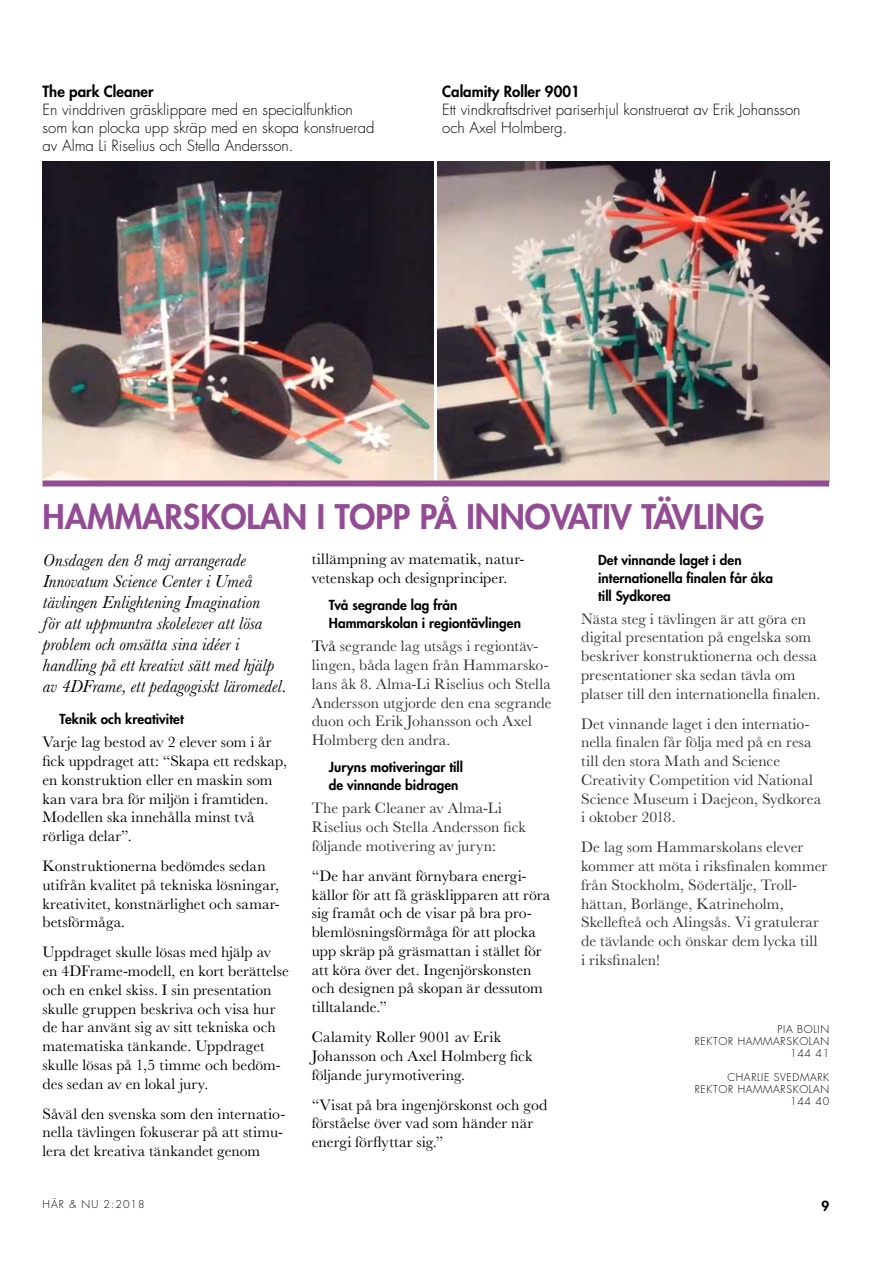
<style>
.page{position:relative;width:893px;height:1263px;background:#fff}
.page>*{position:absolute;margin:0;border:0;box-sizing:border-box;transform-origin:0 0}
.t1{font:800 33px "Futura Std";color:#934c94}
.t2{font:italic 18px/21px "Baskerville MT Std";letter-spacing:.005em;color:#000}
.t3{font:15.75px/18.8px "Baskerville MT Std";letter-spacing:.005em;color:#000}
.t4{font:15.75px/18.8px "Baskerville MT Std";letter-spacing:.005em;color:#333}
.t5{font:300 15px/18px "Futura Std";color:#000}
.t6{font:800 15px "Futura Std";color:#000}
.t7{font:800 13.5px/18px "Futura Std";letter-spacing:.005em;color:#000}
.t8{font:300 10.5px/12px "Futura Std";letter-spacing:.06em;color:#000;text-align:right}
.t9{font:300 10.5px "Futura Std";letter-spacing:.1em;color:#000}
.s1{color:#000}
</style>
<div class="page">
<img style="left:43px;top:162px;width:391px;height:318px">
<img style="left:438px;top:162px;width:391px;height:318px">
<div style="left:43px;top:480px;width:786px;height:6px;background:#934c94"></div>
<p class="t6" style="left:43px;top:82px;width:113px">The park Cleaner</p>
<p class="t5" style="left:43px;top:101px;width:334px">En vinddriven gräsklippare med en specialfunktion som kan plocka upp skräp med en skopa konstruerad av Alma Li Riselius och Stella Andersson.</p>
<p class="t6" style="left:442px;top:82px;width:139px">Calamity Roller 9001</p>
<p class="t5" style="left:442px;top:101px;width:360px">Ett vindkraftsdrivet pariserhjul konstruerat av Erik Johansson och Axel Holmberg.</p>
<h1 class="t1" style="left:43px;top:496px;width:723px">Hammarskolan i topp På innovativ tävling</h1>
<p class="t2" style="left:43px;top:549px;width:245px">Onsdagen den 8 maj arrangerade Innovatum Science Center i Umeå tävlingen Enlightening Imagination<br>för att uppmuntra skolelever att lösa problem och omsätta sina idéer i handling på ett kreativt sätt med hjälp av 4DFrame, ett pedagogiskt läromedel.</p>
<p class="t7" style="left:60px;top:710px;width:126px">Teknik och kreativitet</p>
<p class="t3" style="left:43px;top:733px;width:246px">Varje lag bestod av 2 elever som i år fick uppdraget att: “Skapa ett redskap, en konstruktion eller en maskin som kan vara bra för miljön i framtiden.<br>Modellen ska innehålla minst två rörliga delar”.</p>
<p class="t3" style="left:43px;top:856px;width:239px">Konstruktionerna bedömdes sedan utifrån kvalitet på tekniska lösningar, kreativitet, konstnärlighet och samar&shy;betsförmåga.</p>
<p class="t3" style="left:43px;top:943px;width:248px">Uppdraget skulle lösas med hjälp av en 4DFrame-modell, en kort berättelse och en enkel skiss. I sin presentation skulle gruppen beskriva och visa hur de har använt sig av sitt tekniska och matematiska tänkande. Uppdraget skulle lösas på 1,5 timme och bedöm&shy;des sedan av en lokal jury.</p>
<p class="t3" style="left:43px;top:1104px;width:244px">Såväl den svenska som den internatio&shy;nella tävlingen fokuserar på att stimu&shy;lera det kreativa tänkandet genom</p>
<p class="t3" style="left:312px;top:550px;width:214px">tillämpning av matematik, natur&shy;vetenskap och designprinciper.</p>
<p class="t7" style="left:329px;top:596px;width:194px">Två segrande lag från<br>Hammarskolan i regiontävlingen</p>
<p class="t4" style="left:312px;top:637px;width:241px"><span class="s1">Två</span> segrande lag utsågs i regiontäv&shy;lingen, båda lagen från Hammarsko&shy;lans åk 8. Alma-Li Riselius och Stella Andersson utgjorde den ena segrande duon och Erik Johansson och Axel Holmberg den andra.</p>
<p class="t7" style="left:329px;top:758px;width:136px">Juryns motiveringar till de vinnande bidragen</p>
<p class="t4" style="left:312px;top:799px;width:215px">The park Cleaner av Alma-Li<br>Riselius och Stella Andersson fick följande motivering av juryn:</p>
<p class="t3" style="left:312px;top:866px;width:240px">“De har använt förnybara energi&shy;källor för att få gräsklipparen att röra sig framåt och de visar på bra pro&shy;blemlösningsförmåga för att plocka upp skräp på gräsmattan i stället för att köra över det. Ingenjörskonsten och designen på skopan är dessutom tilltalande.”</p>
<p class="t3" style="left:312px;top:1027px;width:222px">Calamity Roller 9001 av Erik<br>Johansson och Axel Holmberg fick följande jurymotivering.</p>
<p class="t3" style="left:312px;top:1095px;width:237px">“Visat på bra ingenjörskonst och god förståelse över vad som händer när energi förflyttar sig.”</p>
<p class="t7" style="left:598px;top:551px;width:176px">Det vinnande laget i den internationella finalen får åka till Sydkorea</p>
<p class="t4" style="left:581px;top:609px;width:241px">Nästa steg i tävlingen är att göra en digital presentation på engelska som beskriver konstruktionerna och dessa presentationer ska sedan tävla om platser till den internationella finalen.</p>
<p class="t4" style="left:581px;top:714px;width:241px">Det vinnande laget i den internatio&shy;nella finalen får följa med på en resa till den stora Math and Science<br>Creativity Competition vid National<br>Science Museum i Daejeon, Sydkorea i oktober 2018.</p>
<p class="t4" style="left:581px;top:838px;width:248px">De lag som Hammarskolans elever kommer att möta i riksfinalen kommer från Stockholm, Södertälje, Troll&shy;hättan, Borlänge, Katrineholm,<br>Skellefteå och Alingsås. Vi gratulerar de tävlande och önskar dem lycka till<br>i riksfinalen!</p>
<p class="t8" style="left:695px;top:1024px;width:136px">Pia Bolin<br>Rektor Hammarskolan<br>144 41</p>
<p class="t8" style="left:695px;top:1072px;width:136px">Charlie Svedmark<br>Rektor Hammarskolan<br>144 40</p>
<p class="t9" style="left:43px;top:1198px;width:104px">HÄR &amp; NU 2:2018</p>
<p class="t7" style="left:821px;top:1196px;width:9px">9</p>
</div>
